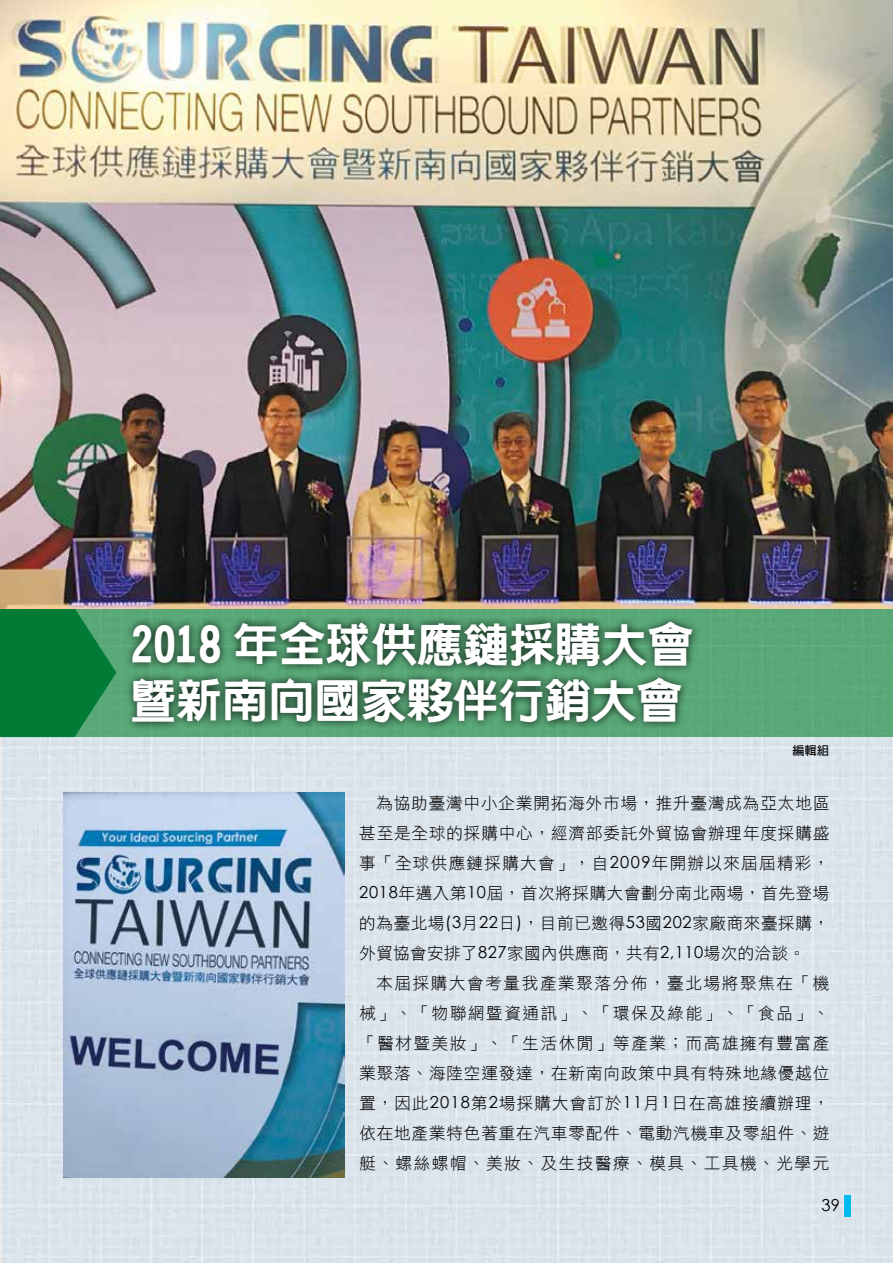
<style>
.page{position:relative;width:893px;height:1263px;background:#fff}
.page>*{position:absolute;margin:0;border:0;box-sizing:border-box;transform-origin:0 0}
.t1{font:800 46.5px/56.2px "New Gothic";letter-spacing:-.01em;color:#fff}
.t2{font:16.5px/30px "DF Hei W3 WIN BF";letter-spacing:.05em;color:#000;text-align:justify}
.t3{font:16.5px "Century Gothic";color:#000}
.t4{font:700 12px "New Gothic";color:#000}
.s1{font-family:"Century Gothic"}
</style>
<div class="page">
<div style="left:0;top:737px;width:893px;height:526px;background:#dbe4eb"></div>
<div style="left:0;top:608px;width:893px;height:129px;background:#5aa878"></div>
<svg style="left:0;top:608px;width:116px;height:129px"></svg>
<div style="left:124px;top:613px;width:577px;height:118px;background:#000;opacity:.85"></div>
<img style="left:0;top:0;width:893px;height:608px">
<img style="left:64px;top:792px;width:280px;height:386px">
<div style="left:844px;top:1195px;width:6px;height:21px;background:#00b9ef"></div>
<h1 class="t1" style="left:130px;top:616px;width:565px">2018 年全球供應鏈採購大會暨新南向國家夥伴行銷大會</h1>
<p class="t4" style="left:792px;top:745px;width:38px">編輯組</p>
<p class="t2" style="left:359px;top:788px;width:471px;text-indent:17px">為協助臺灣中小企業開拓海外市場，推升臺灣成為亞太地區甚至是全球的採購中心，經濟部委託外貿協會辦理年度採購盛事「全球供應鏈採購大會」，自<span class="s1">2009</span>年開辦以來屆屆精彩，<span class="s1">2018</span>年邁入第<span class="s1">10</span>屆，首次將採購大會劃分南北兩場，首先登場的為臺北場<span class="s1">(3</span>月<span class="s1">22</span>日<span class="s1">)</span>，目前已邀得<span class="s1">53</span>國<span class="s1">202</span>家廠商來臺採購，外貿協會安排了<span class="s1">827</span>家國內供應商，共有<span class="s1">2,110</span>場次的洽談。</p>
<p class="t2" style="left:359px;top:968px;width:471px;text-indent:17px">本屆採購大會考量我產業聚落分佈，臺北場將聚焦在「機械」、「物聯網暨資通訊」、「環保及綠能」、「食品」、「醫材暨美妝」、「生活休閒」等產業；而高雄擁有豐富產業聚落、海陸空運發達，在新南向政策中具有特殊地緣優越位置，因此<span class="s1">2018</span>第<span class="s1">2</span>場採購大會訂於<span class="s1">11</span>月<span class="s1">1</span>日在高雄接續辦理，依在地產業特色著重在汽車零配件、電動汽機車及零組件、遊艇、螺絲螺帽、美妝、及生技醫療、模具、工具機、光學元</p>
<p class="t3" style="left:821px;top:1194px;width:20px">39</p>
</div>
